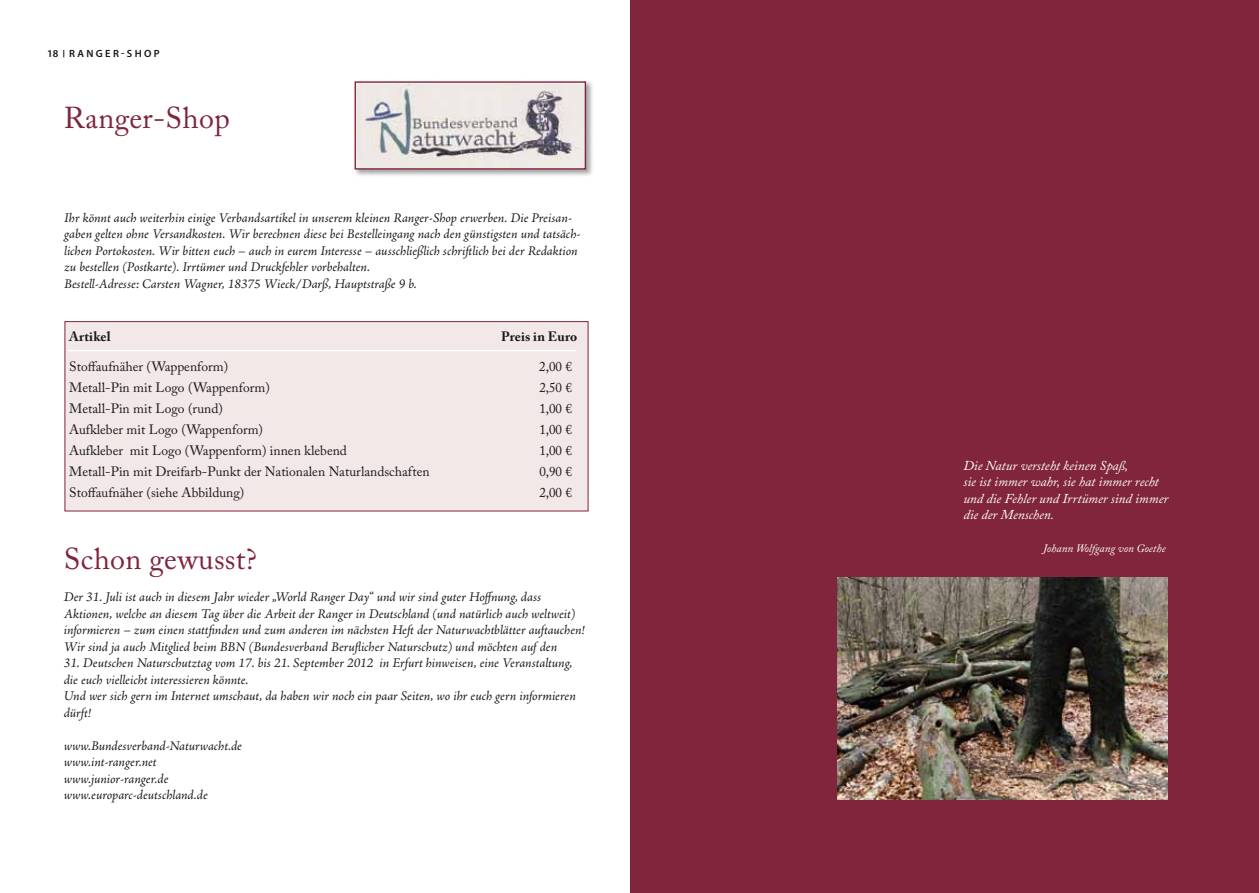
<style>
.page{position:relative;width:1259px;height:893px;background:#fff}
.page>*{position:absolute;margin:0;border:0;box-sizing:border-box;transform-origin:0 0}
.t1{font:30px "Adobe Caslon Pro";letter-spacing:.01em;color:#80253b}
.t2{font:italic 13.5px/16.5px "Adobe Jenson Pro";letter-spacing:-.005em;color:#1a171c}
.t3{font:13.5px "Adobe Caslon Pro";color:#1a171c}
.t4{font:italic 13.5px/16.5px "Adobe Caslon Pro";color:#fff}
.t5{font:13.5px "Adobe Caslon Pro";color:#1a171c;scale:.96 1}
.t6{font:700 13.5px "Adobe Caslon Pro";letter-spacing:.01em;color:#1a171c}
.t7{font:italic 11.25px "Adobe Caslon Pro";color:#fff}
.t8{font:600 10.5px "Myriad Pro";letter-spacing:.22em;color:#1a171c}
</style>
<div class="page">
<div style="left:353px;top:80px;width:241px;height:97px;background:#1a171c;opacity:.4"></div>
<img style="left:356px;top:83px;width:228px;height:85px">
<div style="left:354px;top:81px;width:232px;height:89px;border:1px solid #80253b"></div>
<div style="left:65px;top:321px;width:523px;height:190px;background:#f1e8e7;border:1px solid #80253b"></div>
<div style="left:630px;top:0;width:629px;height:893px;background:#80253b"></div>
<img style="left:837px;top:577px;width:330px;height:222px">
<hr style="left:68px;top:350px;width:508px;height:1px;background:#fff">
<p class="t8" style="left:47px;top:47px;width:58px">18 RANGER</p>
<p class="t8" style="left:121px;top:47px;width:39px">-SHOP</p>
<h1 class="t1" style="left:64px;top:100px;width:167px">Ranger-Shop</h1>
<p class="t2" style="left:64px;top:210px;width:516px">Ihr könnt auch weiterhin einige Verbandsartikel in unserem kleinen Ranger-Shop erwerben. Die Preisan&shy;gaben gelten ohne Versandkosten. Wir berechnen diese bei Bestelleingang nach den günstigsten und tatsäch&shy;lichen Portokosten. Wir bitten euch – auch in eurem Interesse – ausschließlich schriftlich bei der Redaktion zu bestellen (Postkarte). Irrtümer und Druckfehler vorbehalten.<br>Bestell-Adresse: Carsten Wagner, 18375 Wieck/Darß, Hauptstraße 9 b.</p>
<p class="t6" style="left:69px;top:329px;width:43px">Artikel</p>
<p class="t6" style="left:501px;top:329px;width:77px">Preis in Euro</p>
<p class="t3" style="left:69px;top:359px;width:161px">Stoffaufnäher (Wappenform)</p>
<p class="t5" style="left:539px;top:359px;width:35px">2,00 €</p>
<p class="t3" style="left:69px;top:380px;width:202px">Metall-Pin mit Logo (Wappenform)</p>
<p class="t5" style="left:539px;top:380px;width:35px">2,50 €</p>
<p class="t3" style="left:69px;top:401px;width:155px">Metall-Pin mit Logo (rund)</p>
<p class="t5" style="left:539px;top:401px;width:35px">1,00 €</p>
<p class="t3" style="left:69px;top:422px;width:195px">Aufkleber mit Logo (Wappenform)</p>
<p class="t5" style="left:539px;top:422px;width:35px">1,00 €</p>
<p class="t3" style="left:69px;top:443px;width:279px">Aufkleber mit Logo (Wappenform) innen klebend</p>
<p class="t5" style="left:539px;top:443px;width:35px">1,00 €</p>
<p class="t3" style="left:69px;top:464px;width:362px">Metall-Pin mit Dreifarb-Punkt der Nationalen Naturlandschaften</p>
<p class="t5" style="left:539px;top:464px;width:35px">0,90 €</p>
<p class="t3" style="left:69px;top:485px;width:177px">Stoffaufnäher (siehe Abbildung)</p>
<p class="t5" style="left:539px;top:485px;width:35px">2,00 €</p>
<h1 class="t1" style="left:64px;top:541px;width:195px">Schon gewusst?</h1>
<p class="t2" style="left:64px;top:590px;width:522px">Der 31. Juli ist auch in diesem Jahr wieder „World Ranger Day“ und wir sind guter Hoffnung, dass Aktionen, welche an diesem Tag über die Arbeit der Ranger in Deutschland (und natürlich auch weltweit) informieren – zum einen stattfinden und zum anderen im nächsten Heft der Naturwachtblätter auftauchen!<br>Wir sind ja auch Mitglied beim BBN (Bundesverband Beruflicher Naturschutz) und möchten auf den</p>
<p class="t2" style="left:64px;top:656px;width:513px">31. Deutschen Naturschutztag vom 17. bis 21. September 2012 in Erfurt hinweisen, eine Veranstaltung, die euch vielleicht interessieren könnte.<br>Und wer sich gern im Internet umschaut, da haben wir noch ein paar Seiten, wo ihr euch gern informieren dürft!</p>
<p class="t2" style="left:64px;top:738px;width:180px">www.Bundesverband-Naturwacht.de www.int-ranger.net www.junior-ranger.de www.europarc-deutschland.de</p>
<p class="t4" style="left:963px;top:457px;width:206px">Die Natur versteht keinen Spaß,<br>sie ist immer wahr, sie hat immer recht und die Fehler und Irrtümer sind immer die der Menschen.</p>
<p class="t7" style="left:1043px;top:542px;width:124px">Johann Wolfgang von Goethe</p>
</div>
